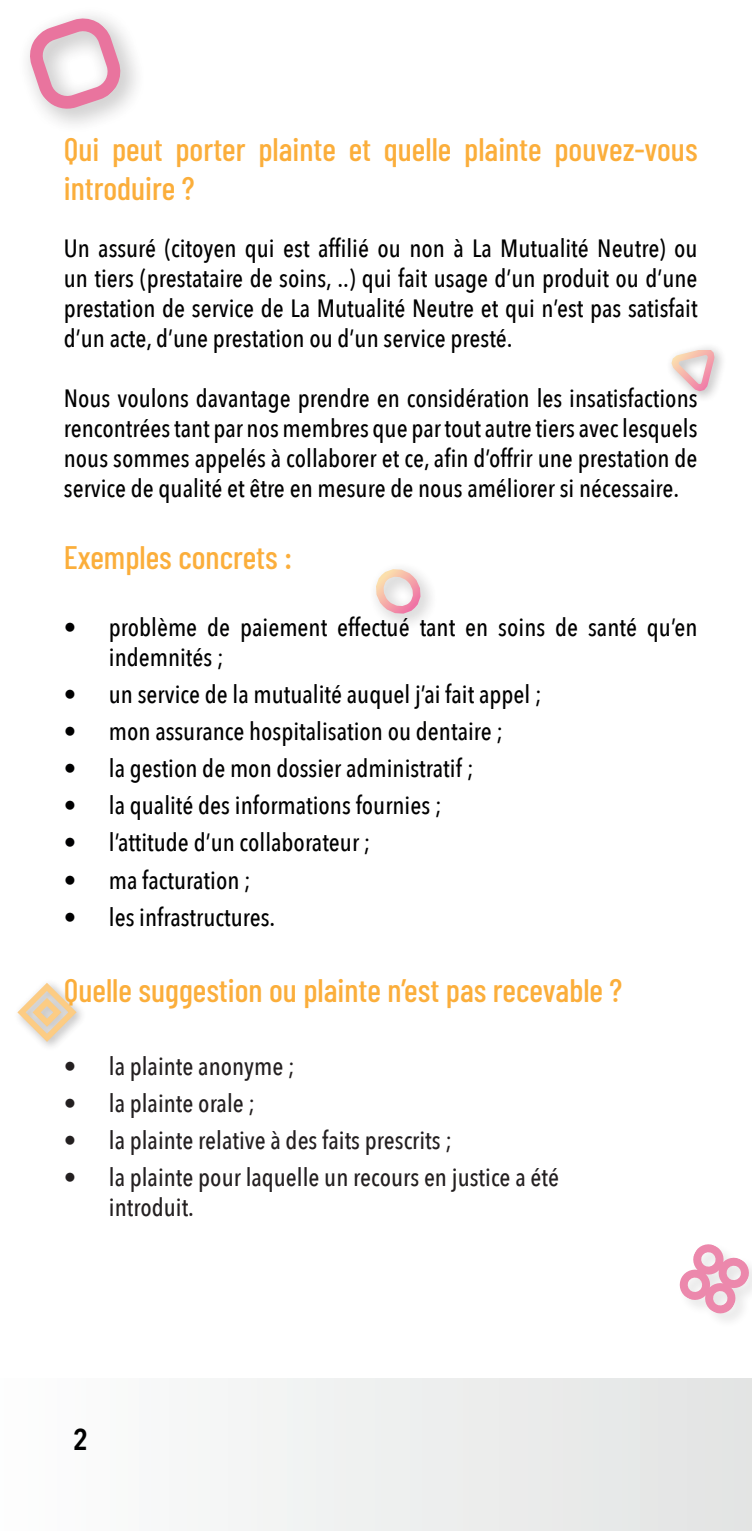
<style>
.page{position:relative;width:752px;height:1531px;background:#fff}
.page>*{position:absolute;margin:0;border:0;box-sizing:border-box;transform-origin:0 0}
.t1{font:500 32.5px/39px "Barlow Condensed";color:#fbae3b}
.t2{font:600 30px "Avenir Next Condensed";color:#000}
.t3{font:500 25px/30px "Avenir Next Condensed";color:#000001;text-align:justify}
.t4{font:500 25px/30px "Avenir Next Condensed";color:#231f20}
</style>
<div class="page">
<div style="left:17px;top:5px;width:129px;height:130px;background:#231f20;opacity:.57"></div>
<svg style="left:29px;top:15px;width:92px;height:96px"></svg>
<div style="left:13px;top:978px;width:74px;height:74px;background:#231f20;opacity:.57"></div>
<svg style="left:17px;top:983px;width:59px;height:59px"></svg>
<div style="left:664px;top:342px;width:62px;height:62px;background:#231f20;opacity:.57"></div>
<svg style="left:666px;top:351px;width:52px;height:48px"></svg>
<div style="left:368px;top:561px;width:70px;height:70px;background:#231f20;opacity:.47"></div>
<svg style="left:368px;top:561px;width:61px;height:53px"></svg>
<div style="left:677px;top:1242px;width:74px;height:87px;background:#231f20;opacity:.22"></div>
<svg style="left:677px;top:1242px;width:73px;height:73px"></svg>
<div style="left:0;top:1379px;width:751px;height:152px;background:linear-gradient(to right,#fdfdfd,#e2e4e3)"></div>
<p class="t1" style="left:64px;top:129px;width:635px">Qui peut porter plainte et quelle plainte pouvez-vous introduire ?</p>
<p class="t3" style="left:64px;top:233px;width:635px">Un assuré (citoyen qui est affilié ou non à La Mutualité Neutre) ou un tiers (prestataire de soins, ..) qui fait usage d’un produit ou d’une prestation de service de La Mutualité Neutre et qui n’est pas satisfait d’un acte, d’une prestation ou d’un service presté.</p>
<p class="t3" style="left:64px;top:383px;width:635px">Nous voulons davantage prendre en considération les insatisfactions rencontrées tant par nos membres que par tout autre tiers avec lesquels nous sommes appelés à collaborer et ce, afin d’offrir une prestation de service de qualité et être en mesure de nous améliorer si nécessaire.</p>
<p class="t1" style="left:64px;top:537px;width:229px">Exemples concrets :</p>
<p class="t3" style="left:109px;top:612px;width:590px;text-indent:-45px">• problème de paiement effectué tant en soins de santé qu’en indemnités ;</p>
<p class="t3" style="left:64px;top:679px;width:479px">• un service de la mutualité auquel j’ai fait appel ;</p>
<p class="t3" style="left:64px;top:716px;width:440px">• mon assurance hospitalisation ou dentaire ;</p>
<p class="t3" style="left:64px;top:753px;width:411px">• la gestion de mon dossier administratif ;</p>
<p class="t3" style="left:64px;top:790px;width:379px">• la qualité des informations fournies ;</p>
<p class="t3" style="left:64px;top:827px;width:308px">• l’attitude d’un collaborateur ;</p>
<p class="t3" style="left:64px;top:865px;width:188px">• ma facturation ;</p>
<p class="t3" style="left:64px;top:902px;width:213px">• les infrastructures.</p>
<p class="t1" style="left:64px;top:969px;width:560px">Quelle suggestion ou plainte n’est pas recevable ?</p>
<p class="t4" style="left:64px;top:1051px;width:232px">• la plainte anonyme ;</p>
<p class="t4" style="left:64px;top:1088px;width:192px">• la plainte orale ;</p>
<p class="t4" style="left:64px;top:1125px;width:389px">• la plainte relative à des faits prescrits ;</p>
<p class="t4" style="left:109px;top:1162px;width:451px;text-indent:-45px">• la plainte pour laquelle un recours en justice a été introduit.</p>
<p class="t2" style="left:73px;top:1420px;width:17px">2</p>
</div>
